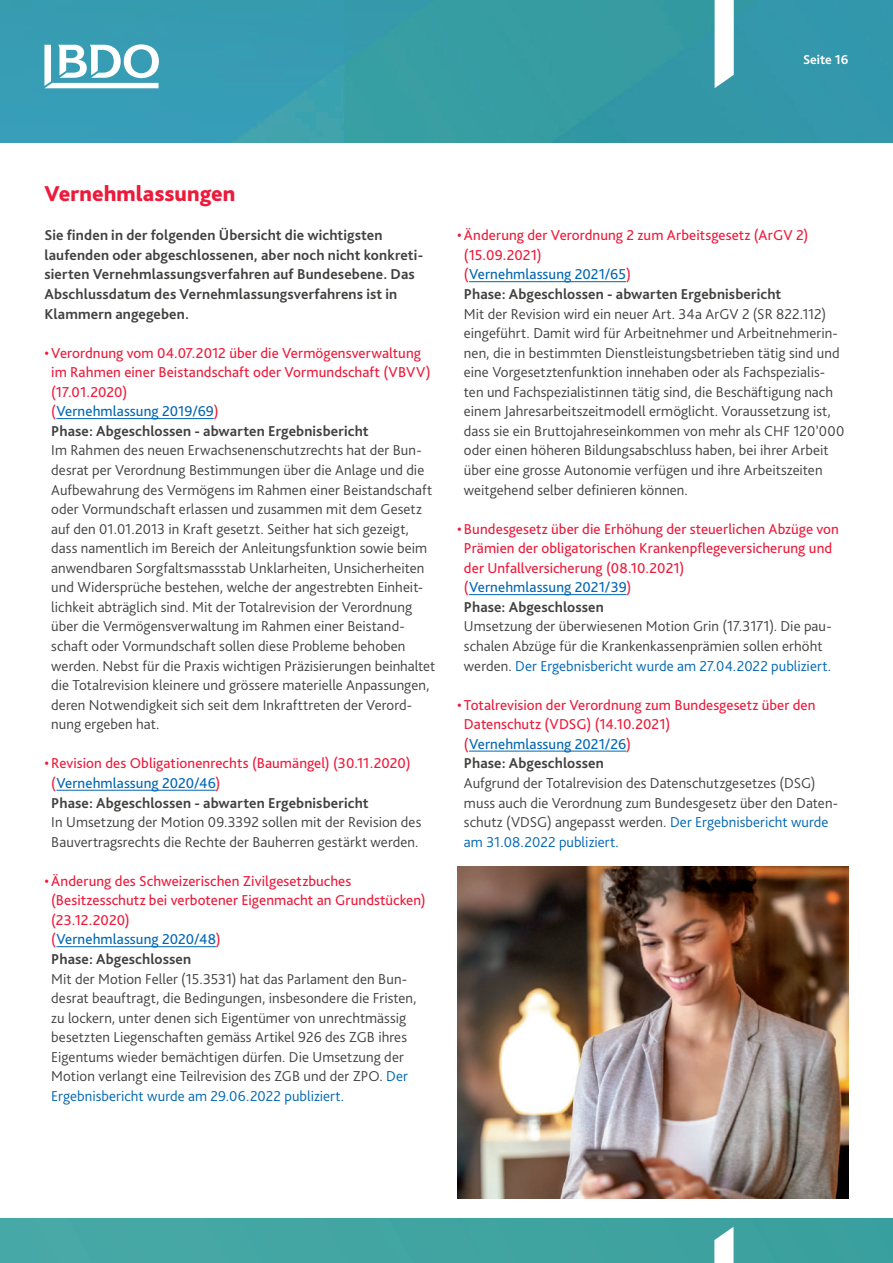
<style>
.page{position:relative;width:893px;height:1263px;background:#fff}
.page>*{position:absolute;margin:0;border:0;box-sizing:border-box;transform-origin:0 0}
.t1{font:800 22.5px "Bliss Pro";letter-spacing:.005em;color:#ed1a3a}
.t2{font:300 15px/19.5px "Bliss Pro";letter-spacing:.005em;color:#414140}
.t3{font:15px/19.5px "Bliss Pro";letter-spacing:.005em;color:#ed1a3a}
.t4{font:700 15px/19.5px "Bliss Pro";letter-spacing:.01em;color:#414140}
.t5{font:700 13.5px "Bliss Pro";color:#fff}
.s1{color:#0166b3}
.s2{font-weight:700;color:#414140}
</style>
<div class="page">
<img style="left:0;top:0;width:892px;height:143px">
<div style="left:0;top:1218px;width:892px;height:45px;background:#42a4a1"></div>
<svg style="left:44px;top:44px;width:115px;height:44px"></svg>
<svg style="left:714px;top:1227px;width:19px;height:36px"></svg>
<svg style="left:714px;top:0;width:19px;height:88px"></svg>
<hr style="left:56px;top:418px;width:158px;height:1px;background:#0166b3">
<hr style="left:56px;top:790px;width:160px;height:1px;background:#0166b3">
<hr style="left:56px;top:946px;width:160px;height:1px;background:#0166b3">
<hr style="left:469px;top:281px;width:157px;height:1px;background:#0166b3">
<hr style="left:469px;top:594px;width:157px;height:1px;background:#0166b3">
<hr style="left:469px;top:751px;width:157px;height:1px;background:#0166b3">
<img style="left:457px;top:866px;width:391px;height:333px">
<p class="t5" style="left:803px;top:55px;width:47px">Seite 16</p>
<h1 class="t1" style="left:44px;top:185px;width:192px">Vernehmlassungen</h1>
<p class="t4" style="left:44px;top:227px;width:380px">Sie finden in der folgenden Übersicht die wichtigsten laufenden oder abgeschlossenen, aber noch nicht konkreti&shy;sierten Vernehmlassungsverfahren auf Bundesebene. Das Abschlussdatum des Vernehmlassungsverfahrens ist in Klammern angegeben.</p>
<p class="t3" style="left:51px;top:344px;width:381px;text-indent:-7px">• Verordnung vom 04.07.2012 über die Vermögensverwaltung im Rahmen einer Beistandschaft oder Vormundschaft (VBVV) (17.01.2020)<br>(<span class="s1">Vernehmlassung 2019/69</span>)<br><span class="s2">Phase: Abgeschlossen - abwarten Ergebnisbericht</span></p>
<p class="t2" style="left:51px;top:442px;width:385px">Im Rahmen des neuen Erwachsenenschutzrechts hat der Bun&shy;desrat per Verordnung Bestimmungen über die Anlage und die Aufbewahrung des Vermögens im Rahmen einer Beistandschaft oder Vormundschaft erlassen und zusammen mit dem Gesetz auf den 01.01.2013 in Kraft gesetzt. Seither hat sich gezeigt, dass namentlich im Bereich der Anleitungsfunktion sowie beim anwendbaren Sorgfaltsmassstab Unklarheiten, Unsicherheiten und Widersprüche bestehen, welche der angestrebten Einheit&shy;lichkeit abträglich sind. Mit der Totalrevision der Verordnung über die Vermögensverwaltung im Rahmen einer Beistand&shy;schaft oder Vormundschaft sollen diese Probleme behoben werden. Nebst für die Praxis wichtigen Präzisierungen beinhaltet die Totalrevision kleinere und grössere materielle Anpassungen, deren Notwendigkeit sich seit dem Inkrafttreten der Verord&shy;nung ergeben hat.</p>
<p class="t3" style="left:51px;top:755px;width:361px;text-indent:-7px">• Revision des Obligationenrechts (Baumängel) (30.11.2020) (<span class="s1">Vernehmlassung 2020/46</span>)<br><span class="s2">Phase: Abgeschlossen - abwarten Ergebnisbericht</span></p>
<p class="t2" style="left:51px;top:814px;width:371px">In Umsetzung der Motion 09.3392 sollen mit der Revision des<br>Bauvertragsrechts die Rechte der Bauherren gestärkt werden.</p>
<p class="t3" style="left:51px;top:872px;width:376px;text-indent:-7px">• Änderung des Schweizerischen Zivilgesetzbuches (Besitzesschutz bei verbotener Eigenmacht an Grundstücken) (23.12.2020)<br>(<span class="s1">Vernehmlassung 2020/48</span>)<br><span class="s2">Phase: Abgeschlossen</span></p>
<p class="t2" style="left:51px;top:970px;width:367px">Mit der Motion Feller (15.3531) hat das Parlament den Bun&shy;desrat beauftragt, die Bedingungen, insbesondere die Fristen, zu lockern, unter denen sich Eigentümer von unrechtmässig besetzten Liegenschaften gemäss Artikel 926 des ZGB ihres Eigentums wieder bemächtigen dürfen. Die Umsetzung der Motion verlangt eine Teilrevision des ZGB und der ZPO. <span class="s1">Der Ergebnisbericht wurde am 29.06.2022 publiziert.</span></p>
<p class="t3" style="left:464px;top:227px;width:346px;text-indent:-7px">• Änderung der Verordnung 2 zum Arbeitsgesetz (ArGV 2) (15.09.2021)<br>(<span class="s1">Vernehmlassung 2021/65</span>)<br><span class="s2">Phase: Abgeschlossen - abwarten Ergebnisbericht</span></p>
<p class="t2" style="left:464px;top:305px;width:382px">Mit der Revision wird ein neuer Art. 34a ArGV 2 (SR 822.112) eingeführt. Damit wird für Arbeitnehmer und Arbeitnehmerin&shy;nen, die in bestimmten Dienstleistungsbetrieben tätig sind und eine Vorgesetztenfunktion innehaben oder als Fachspezialis&shy;ten und Fachspezialistinnen tätig sind, die Beschäftigung nach einem Jahresarbeitszeitmodell ermöglicht. Voraussetzung ist, dass sie ein Bruttojahreseinkommen von mehr als CHF 120’000 oder einen höheren Bildungsabschluss haben, bei ihrer Arbeit über eine grosse Autonomie verfügen und ihre Arbeitszeiten weitgehend selber definieren können.</p>
<p class="t3" style="left:464px;top:520px;width:376px;text-indent:-7px">• Bundesgesetz über die Erhöhung der steuerlichen Abzüge von Prämien der obligatorischen Krankenpflegeversicherung und der Unfallversicherung (08.10.2021)<br>(<span class="s1">Vernehmlassung 2021/39</span>)<br><span class="s2">Phase: Abgeschlossen</span></p>
<p class="t2" style="left:464px;top:618px;width:369px">Umsetzung der überwiesenen Motion Grin (17.3171). Die pau&shy;schalen Abzüge für die Krankenkassenprämien sollen erhöht werden. <span class="s1">Der Ergebnisbericht wurde am 27.04.2022 publiziert.</span></p>
<p class="t3" style="left:464px;top:696px;width:353px;text-indent:-7px">• Totalrevision der Verordnung zum Bundesgesetz über den Datenschutz (VDSG) (14.10.2021)<br>(<span class="s1">Vernehmlassung 2021/26</span>)<br><span class="s2">Phase: Abgeschlossen</span></p>
<p class="t2" style="left:464px;top:775px;width:376px">Aufgrund der Totalrevision des Datenschutzgesetzes (DSG) muss auch die Verordnung zum Bundesgesetz über den Daten&shy;schutz (VDSG) angepasst werden. <span class="s1">Der Ergebnisbericht wurde am 31.08.2022 publiziert.</span></p>
</div>
